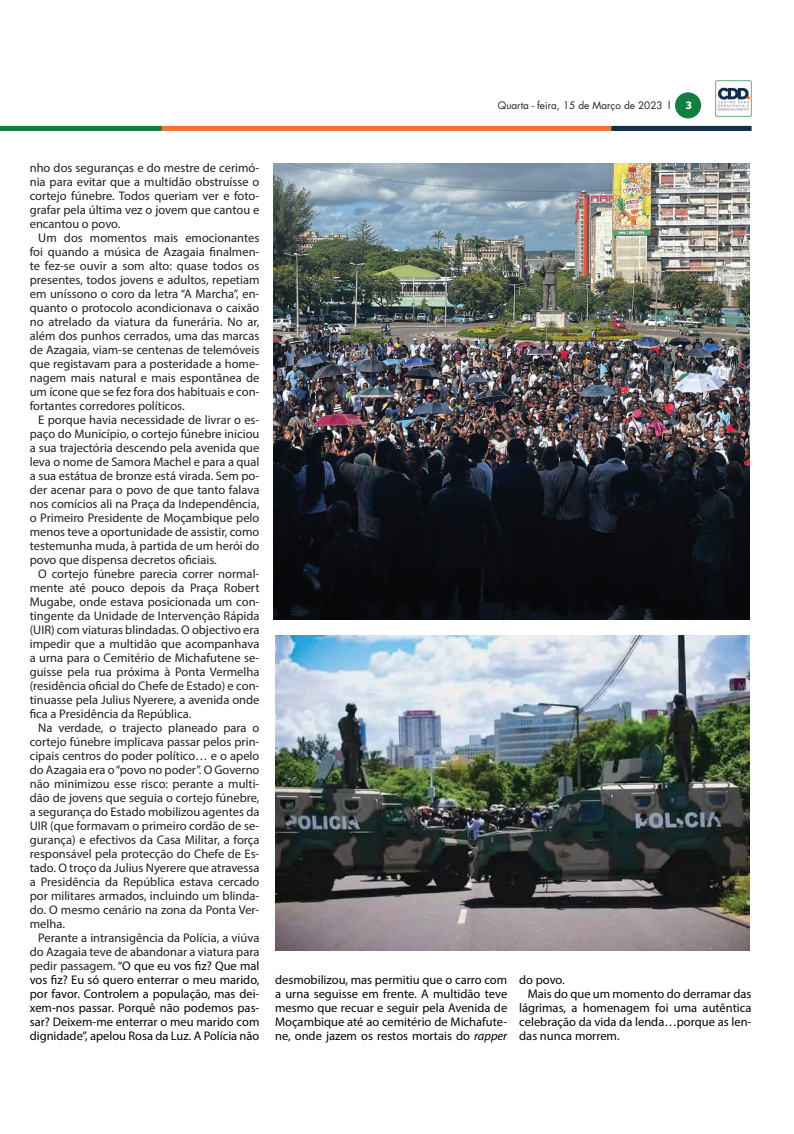
<style>
.page{position:relative;width:794px;height:1134px;background:#fff}
.page>*{position:absolute;margin:0;border:0;box-sizing:border-box;transform-origin:0 0}
.t1{font:12.5px/14px "Myriad Pro";color:#231f20;text-align:justify}
.t2{font:12.5px/14px "Myriad Pro";color:#040503;text-align:justify}
.t3{font:10px "Futura LT";color:#231f20}
.t4{font:700 10px "Popular";color:#fff}
.s1{color:#231f20}
.s2{font-style:italic}
</style>
<div class="page">
<div style="left:0;top:126px;width:751px;height:5px;background:#f37138"></div>
<div style="left:0;top:126px;width:162px;height:5px;background:#107f40"></div>
<div style="left:611px;top:126px;width:140px;height:5px;background:#102e4f"></div>
<div style="left:675px;top:92px;width:26px;height:26px;background:#107f40;border-radius:50%"></div>
<img style="left:716px;top:81px;width:35px;height:35px">
<img style="left:275px;top:635px;width:474px;height:316px">
<img style="left:273px;top:163px;width:476px;height:456px">
<p class="t3" style="left:498px;top:99px;width:174px">Quarta - feira, 15 de Março de 2023 l</p>
<p class="t4" style="left:685px;top:98px;width:7px">3</p>
<p class="t1" style="left:30px;top:161px;width:231px">nho dos seguranças e do mestre de cerimó&shy;nia para evitar que a multidão obstruísse o cortejo fúnebre. Todos queriam ver e foto&shy;grafar pela última vez o jovem que cantou e encantou o povo.</p>
<p class="t1" style="left:30px;top:231px;width:231px;text-indent:9px">Um dos momentos mais emocionantes foi quando a música de Azagaia finalmen&shy;te fez-se ouvir a som alto: quase todos os presentes, todos jovens e adultos, repetiam em uníssono o coro da letra “A Marcha”, en&shy;quanto o protocolo acondicionava o caixão no atrelado da viatura da funerária. No ar, além dos punhos cerrados, uma das marcas de Azagaia, viam-se centenas de telemóveis que registavam para a posteridade a home&shy;nagem mais natural e mais espontânea de um ícone que se fez fora dos habituais e con&shy;fortantes corredores políticos.</p>
<p class="t1" style="left:30px;top:413px;width:231px;text-indent:9px">E porque havia necessidade de livrar o es&shy;paço do Município, o cortejo fúnebre iniciou a sua trajectória descendo pela avenida que leva o nome de Samora Machel e para a qual a sua estátua de bronze está virada. Sem po&shy;der acenar para o povo de que tanto falava nos comícios ali na Praça da Independência, o Primeiro Presidente de Moçambique pelo menos teve a oportunidade de assistir, como testemunha muda, à partida de um herói do povo que dispensa decretos oficiais.</p>
<p class="t1" style="left:30px;top:567px;width:231px;text-indent:9px">O cortejo fúnebre parecia correr normal&shy;mente até pouco depois da Praça Robert Mugabe, onde estava posicionada um con&shy;tingente da Unidade de Intervenção Rápida (UIR) com viaturas blindadas. O objectivo era impedir que a multidão que acompanhava a urna para o Cemitério de Michafutene se&shy;guisse pela rua próxima à Ponta Vermelha (residência oficial do Chefe de Estado) e con&shy;tinuasse pela Julius Nyerere, a avenida onde fica a Presidência da República.</p>
<p class="t1" style="left:30px;top:721px;width:231px;text-indent:9px">Na verdade, o trajecto planeado para o cortejo fúnebre implicava passar pelos prin&shy;cipais centros do poder político… e o apelo do Azagaia era o “povo no poder”. O Governo não minimizou esse risco: perante a multi&shy;dão de jovens que seguia o cortejo fúnebre, a segurança do Estado mobilizou agentes da UIR (que formavam o primeiro cordão de se&shy;gurança) e efectivos da Casa Militar, a força responsável pela protecção do Chefe de Es&shy;tado. O troço da Julius Nyerere que atravessa a Presidência da República estava cercado por militares armados, incluindo um blinda&shy;do. O mesmo cenário na zona da Ponta Ver&shy;melha.</p>
<p class="t2" style="left:30px;top:931px;width:231px;text-indent:9px"><span class="s1">Perante a intransigência da Polícia, a viúva do Azagaia teve de abandonar a viatura para pedir passagem.</span> “O que eu vos fiz? Que mal vos fiz? Eu só quero enterrar o meu marido, por favor. Controlem a população, mas dei&shy;xem-nos passar. Porquê não podemos pas&shy;sar? Deixem-me enterrar o meu marido com dignidade”, apelou Rosa da Luz. A Polícia não</p>
<p class="t2" style="left:275px;top:972px;width:234px">desmobilizou, mas permitiu que o carro com a urna seguisse em frente. A multidão teve mesmo que recuar e seguir pela Avenida de Moçambique até ao cemitério de Michafute&shy;ne, onde jazem os restos mortais do <span class="s2">rapper</span></p>
<p class="t2" style="left:519px;top:972px;width:47px">do povo.</p>
<p class="t2" style="left:528px;top:986px;width:225px">Mais do que um momento do derramar das</p>
<p class="t2" style="left:519px;top:1000px;width:234px">lágrimas, a homenagem foi uma autêntica</p>
<p class="t2" style="left:519px;top:1014px;width:234px">celebração da vida da lenda…porque as len-</p>
<p class="t2" style="left:519px;top:1028px;width:102px">das nunca morrem.</p>
</div>
